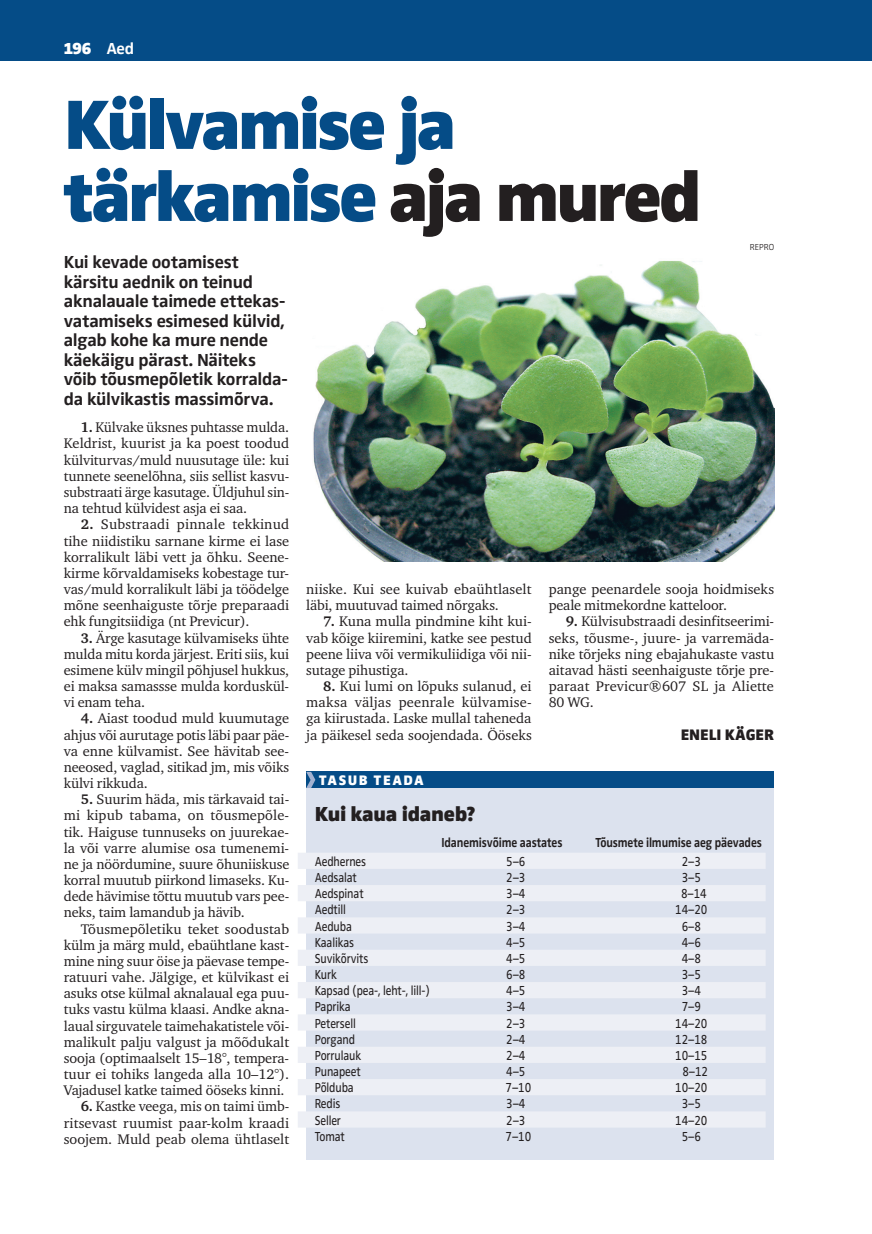
<style>
.page{position:relative;width:872px;height:1234px;background:#fff}
.page>*{position:absolute;margin:0;border:0;box-sizing:border-box;transform-origin:0 0}
.t1{font:900 72px/72px "Zwo Pro";letter-spacing:-.045em;color:#054c87}
.t2{font:900 21px "Zwo Pro";letter-spacing:-.015em;color:#231f20}
.t3{font:700 18px/19.5px "Zwo Pro";letter-spacing:-.015em;color:#231f20}
.t4{font:900 16.5px "Zwo Pro";color:#fff}
.t5{font:900 15.75px "Zwo Pro";color:#231f20}
.t6{font:14.25px/16.2px "Charter ITC";letter-spacing:-.01em;color:#231f20;text-align:justify}
.t7{font:900 14.25px "Zwo Pro";letter-spacing:.1em;color:#fff}
.t8{font:13.5px "Zwo Pro";letter-spacing:-.01em;color:#231f20;scale:.85 1}
.t9{font:700 13.5px "Zwo Pro";letter-spacing:-.01em;color:#231f20;scale:.85 1}
.t10{font:300 9px "Zwo Pro";color:#231f20}
.s1{font-weight:700}
.s2{color:#231f20}
</style>
<div class="page">
<div style="left:0;top:0;width:872px;height:60px;background:#054c87"></div>
<div style="left:306px;top:787px;width:468px;height:372px;background:#dce2ee"></div>
<div style="left:298px;top:852px;width:467px;height:16px;background:#edeff5"></div>
<div style="left:298px;top:884px;width:467px;height:17px;background:#edeff5"></div>
<div style="left:298px;top:917px;width:467px;height:16px;background:#edeff5"></div>
<div style="left:298px;top:949px;width:467px;height:16px;background:#edeff5"></div>
<div style="left:298px;top:981px;width:467px;height:17px;background:#edeff5"></div>
<div style="left:298px;top:1014px;width:467px;height:16px;background:#edeff5"></div>
<div style="left:298px;top:1046px;width:467px;height:16px;background:#edeff5"></div>
<div style="left:298px;top:1078px;width:467px;height:16px;background:#edeff5"></div>
<div style="left:298px;top:1111px;width:467px;height:16px;background:#edeff5"></div>
<div style="left:306px;top:771px;width:468px;height:16px;background:#054c87"></div>
<svg style="left:306px;top:771px;width:9px;height:16px"></svg>
<img style="left:313px;top:260px;width:461px;height:301px">
<p class="t4" style="left:64px;top:39px;width:72px">196 <span class="s1">Aed</span></p>
<h1 class="t1" style="left:64px;top:90px;width:639px">Külvamise ja tärkamise <span class="s2">aja mured</span></h1>
<p class="t10" style="left:749px;top:241px;width:26px">REPRO</p>
<p class="t3" style="left:64px;top:253px;width:226px">Kui kevade ootamisest kärsitu aednik on teinud aknalauale taimede ettekas&shy;vatamiseks esimesed külvid, algab kohe ka mure nende käekäigu pärast. Näiteks võib tõusmepõletik korralda&shy;da külvikastis massimõrva.</p>
<p class="t6" style="left:64px;top:419px;width:227px;text-indent:17px"><span class="s1">1.</span> Külvake üksnes puhtasse mulda.<br>Keldrist, kuurist ja ka poest toodud külviturvas/muld nuusutage üle: kui tunnete seenelõhna, siis sellist kasvu&shy;substraati ärge kasutage. Üldjuhul sin&shy;na tehtud külvidest asja ei saa.</p>
<p class="t6" style="left:64px;top:516px;width:227px;text-indent:17px"><span class="s1">2.</span> Substraadi pinnale tekkinud tihe niidistiku sarnane kirme ei lase korralikult läbi vett ja õhku. Seene&shy;kirme kõrvaldamiseks kobestage tur&shy;vas/muld korralikult läbi ja töödelge mõne seenhaiguste tõrje preparaadi ehk fungitsiidiga (nt Previcur).</p>
<p class="t6" style="left:64px;top:629px;width:227px;text-indent:17px"><span class="s1">3.</span> Ärge kasutage külvamiseks ühte mulda mitu korda järjest. Eriti siis, kui esimene külv mingil põhjusel hukkus, ei maksa samassse mulda korduskül&shy;vi enam teha.</p>
<p class="t6" style="left:64px;top:710px;width:227px;text-indent:17px"><span class="s1">4.</span> Aiast toodud muld kuumutage ahjus või aurutage potis läbi paar päe&shy;va enne külvamist. See hävitab see&shy;neeosed, vaglad, sitikad jm, mis võiks külvi rikkuda.</p>
<p class="t6" style="left:64px;top:791px;width:227px;text-indent:17px"><span class="s1">5.</span> Suurim häda, mis tärkavaid tai&shy;mi kipub tabama, on tõusmepõle&shy;tik. Haiguse tunnuseks on juurekae&shy;la või varre alumise osa tumenemi&shy;ne ja nöördumine, suure õhuniiskuse korral muutub piirkond limaseks. Ku&shy;dede hävimise tõttu muutub vars pee&shy;neks, taim lamandub ja hävib.</p>
<p class="t6" style="left:64px;top:920px;width:227px;text-indent:17px">Tõusmepõletiku teket soodustab külm ja märg muld, ebaühtlane kast&shy;mine ning suur öise ja päevase tempe&shy;ratuuri vahe. Jälgige, et külvikast ei asuks otse külmal aknalaual ega puu&shy;tuks vastu külma klaasi. Andke akna&shy;laual sirguvatele taimehakatistele või&shy;malikult palju valgust ja mõõdukalt sooja (optimaalselt 15–18°, tempera&shy;tuur ei tohiks langeda alla 10–12°).<br>Vajadusel katke taimed ööseks kinni.</p>
<p class="t6" style="left:64px;top:1098px;width:227px;text-indent:17px"><span class="s1">6.</span> Kastke veega, mis on taimi ümb&shy;ritsevast ruumist paar-kolm kraadi soojem. Muld peab olema ühtlaselt</p>
<p class="t6" style="left:306px;top:581px;width:227px">niiske. Kui see kuivab ebaühtlaselt läbi, muutuvad taimed nõrgaks.</p>
<p class="t6" style="left:306px;top:613px;width:227px;text-indent:17px"><span class="s1">7.</span> Kuna mulla pindmine kiht kui&shy;vab kõige kiiremini, katke see pestud peene liiva või vermikuliidiga või nii&shy;sutage pihustiga.</p>
<p class="t6" style="left:306px;top:678px;width:227px;text-indent:17px"><span class="s1">8.</span> Kui lumi on lõpuks sulanud, ei maksa väljas peenrale külvamise&shy;ga kiirustada. Laske mullal taheneda ja päikesel seda soojendada. Ööseks</p>
<p class="t7" style="left:319px;top:771px;width:106px">TASUB TEADA</p>
<p class="t6" style="left:549px;top:581px;width:227px">pange peenardele sooja hoidmiseks peale mitmekordne katteloor.</p>
<p class="t6" style="left:549px;top:613px;width:227px;text-indent:17px"><span class="s1">9.</span> Külvisubstraadi desinfitseerimi&shy;seks, tõusme-, juure- ja varremäda&shy;nike tõrjeks ning ebajahukaste vastu aitavad hästi seenhaiguste tõrje pre&shy;paraat Previcur®607 SL ja Aliette 80 WG.</p>
<p class="t5" style="left:681px;top:724px;width:95px">ENELI KÄGER</p>
<h2 class="t2" style="left:315px;top:801px;width:163px">Kui kaua idaneb?</h2>
<p class="t9" style="left:441px;top:834px;width:144px">Idanemisvõime aastates</p>
<p class="t9" style="left:595px;top:834px;width:197px">Tõusmete ilmumise aeg päevades</p>
<p class="t8" style="left:315px;top:853px;width:62px">Aedhernes</p>
<p class="t8" style="left:506px;top:853px;width:24px">5–6</p>
<p class="t8" style="left:682px;top:853px;width:24px">2–3</p>
<p class="t8" style="left:315px;top:869px;width:51px">Aedsalat</p>
<p class="t8" style="left:506px;top:869px;width:24px">2–3</p>
<p class="t8" style="left:682px;top:869px;width:24px">3–5</p>
<p class="t8" style="left:315px;top:885px;width:59px">Aedspinat</p>
<p class="t8" style="left:506px;top:885px;width:24px">3–4</p>
<p class="t8" style="left:681px;top:885px;width:32px">8–14</p>
<p class="t8" style="left:315px;top:901px;width:38px">Aedtill</p>
<p class="t8" style="left:506px;top:901px;width:24px">2–3</p>
<p class="t8" style="left:675px;top:901px;width:39px">14–20</p>
<p class="t8" style="left:315px;top:918px;width:45px">Aeduba</p>
<p class="t8" style="left:506px;top:918px;width:24px">3–4</p>
<p class="t8" style="left:682px;top:918px;width:24px">6–8</p>
<p class="t8" style="left:315px;top:934px;width:48px">Kaalikas</p>
<p class="t8" style="left:506px;top:934px;width:24px">4–5</p>
<p class="t8" style="left:682px;top:934px;width:24px">4–6</p>
<p class="t8" style="left:315px;top:950px;width:65px">Suvikõrvits</p>
<p class="t8" style="left:506px;top:950px;width:24px">4–5</p>
<p class="t8" style="left:682px;top:950px;width:24px">4–8</p>
<p class="t8" style="left:315px;top:966px;width:28px">Kurk</p>
<p class="t8" style="left:506px;top:966px;width:24px">6–8</p>
<p class="t8" style="left:682px;top:966px;width:24px">3–5</p>
<p class="t8" style="left:315px;top:982px;width:137px">Kapsad (pea-, leht-, lill-)</p>
<p class="t8" style="left:506px;top:982px;width:24px">4–5</p>
<p class="t8" style="left:682px;top:982px;width:24px">3–4</p>
<p class="t8" style="left:315px;top:998px;width:44px">Paprika</p>
<p class="t8" style="left:506px;top:998px;width:24px">3–4</p>
<p class="t8" style="left:682px;top:998px;width:24px">7–9</p>
<p class="t8" style="left:315px;top:1015px;width:50px">Petersell</p>
<p class="t8" style="left:506px;top:1015px;width:24px">2–3</p>
<p class="t8" style="left:675px;top:1015px;width:39px">14–20</p>
<p class="t8" style="left:315px;top:1031px;width:49px">Porgand</p>
<p class="t8" style="left:506px;top:1031px;width:24px">2–4</p>
<p class="t8" style="left:675px;top:1031px;width:39px">12–18</p>
<p class="t8" style="left:315px;top:1047px;width:56px">Porrulauk</p>
<p class="t8" style="left:506px;top:1047px;width:24px">2–4</p>
<p class="t8" style="left:675px;top:1047px;width:39px">10–15</p>
<p class="t8" style="left:315px;top:1063px;width:56px">Punapeet</p>
<p class="t8" style="left:506px;top:1063px;width:24px">4–5</p>
<p class="t8" style="left:682px;top:1063px;width:32px">8–12</p>
<p class="t8" style="left:315px;top:1079px;width:47px">Põlduba</p>
<p class="t8" style="left:505px;top:1079px;width:32px">7–10</p>
<p class="t8" style="left:675px;top:1079px;width:39px">10–20</p>
<p class="t8" style="left:315px;top:1095px;width:32px">Redis</p>
<p class="t8" style="left:506px;top:1095px;width:24px">3–4</p>
<p class="t8" style="left:682px;top:1095px;width:24px">3–5</p>
<p class="t8" style="left:315px;top:1111px;width:32px">Seller</p>
<p class="t8" style="left:506px;top:1111px;width:24px">2–3</p>
<p class="t8" style="left:675px;top:1111px;width:39px">14–20</p>
<p class="t8" style="left:315px;top:1128px;width:37px">Tomat</p>
<p class="t8" style="left:505px;top:1128px;width:32px">7–10</p>
<p class="t8" style="left:681px;top:1128px;width:24px">5–6</p>
</div>
